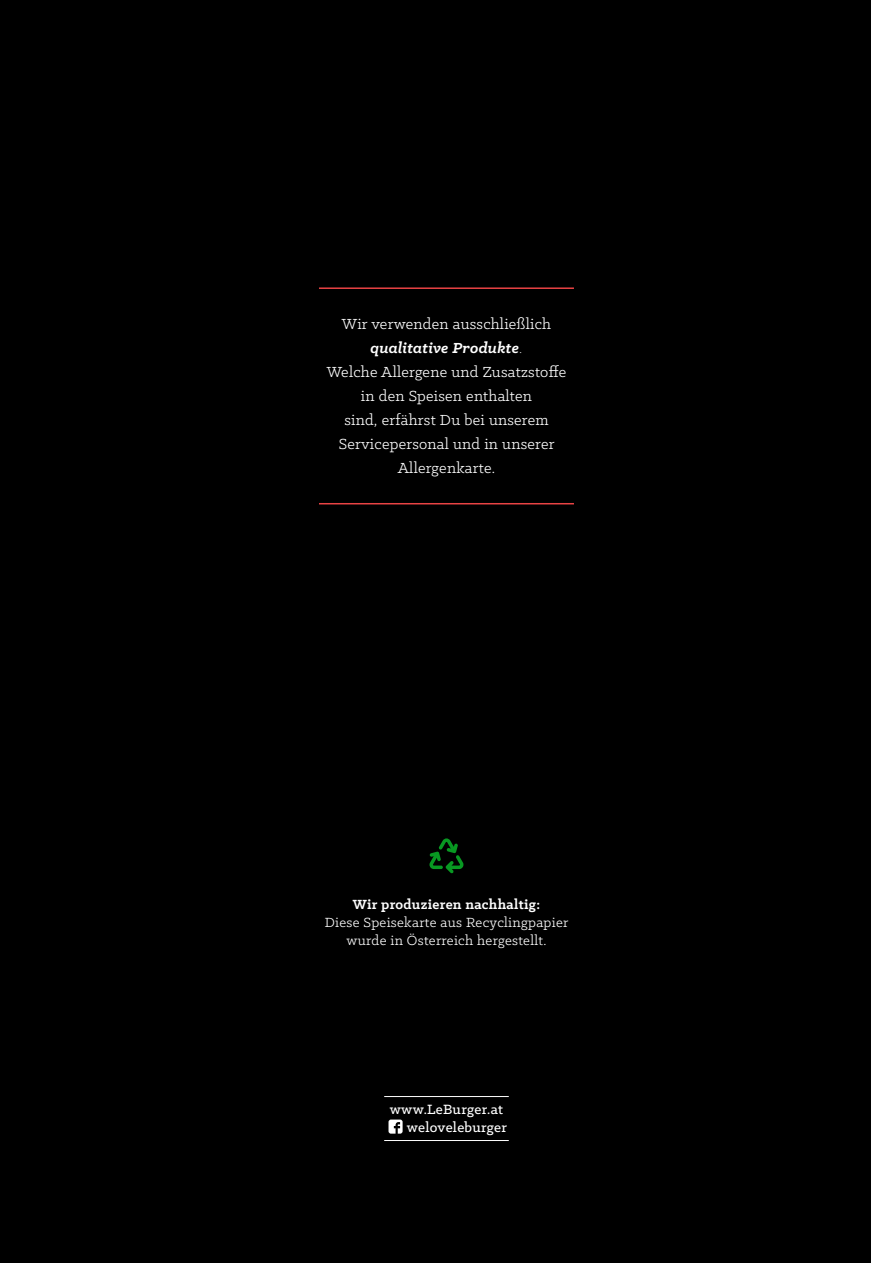
<style>
.page{position:relative;width:893px;height:1263px;background:#000}
.page>*{position:absolute;margin:0;border:0;box-sizing:border-box;transform-origin:0 0}
.t1{font:16.5px/24px "Klinic Slab";letter-spacing:.015em;color:#fff;text-align:center}
.t2{font:500 15.15px "Klinic Slab";letter-spacing:.02em;color:#fff}
.Zutaten_regulär{font:15px/18px "Klinic Slab";letter-spacing:.02em;color:#fff;text-align:center}
.s1{font-weight:700;font-style:italic}
.s2{font-weight:300}
.s3{font-weight:700}
</style>
<div class="page">
<svg style="left:429px;top:838px;width:35px;height:35px"></svg>
<hr style="left:384px;top:1096px;width:125px;height:1px;background:#fff">
<hr style="left:384px;top:1140px;width:125px;height:1px;background:#fff">
<svg style="left:388px;top:1119px;width:15px;height:14px"></svg>
<div style="left:872px;top:0;width:21px;height:1263px;background:#fff"></div>
<hr style="left:319px;top:287px;width:255px;height:2px;background:#e94344">
<hr style="left:319px;top:503px;width:255px;height:1px;background:#e94344">
<p class="t1" style="left:327px;top:311px;width:241px">Wir verwenden ausschließlich <span class="s1">qualitative Produkte</span><span class="s2">.<br></span>Welche Allergene und Zusatzstoffe in den Speisen enthalten<br>sind, erfährst Du bei unserem<br>Servicepersonal und in unserer<br>Allergenkarte.</p>
<p class="Zutaten_regulär" style="left:325px;top:895px;width:245px"><span class="s3">Wir produzieren nachhaltig:<br></span>Diese Speisekarte aus Recyclingpapier wurde in Österreich hergestellt.</p>
<p class="t2" style="left:390px;top:1099px;width:115px">www.LeBurger.at</p>
<p class="t2" style="left:407px;top:1117px;width:102px">weloveleburger</p>
</div>
